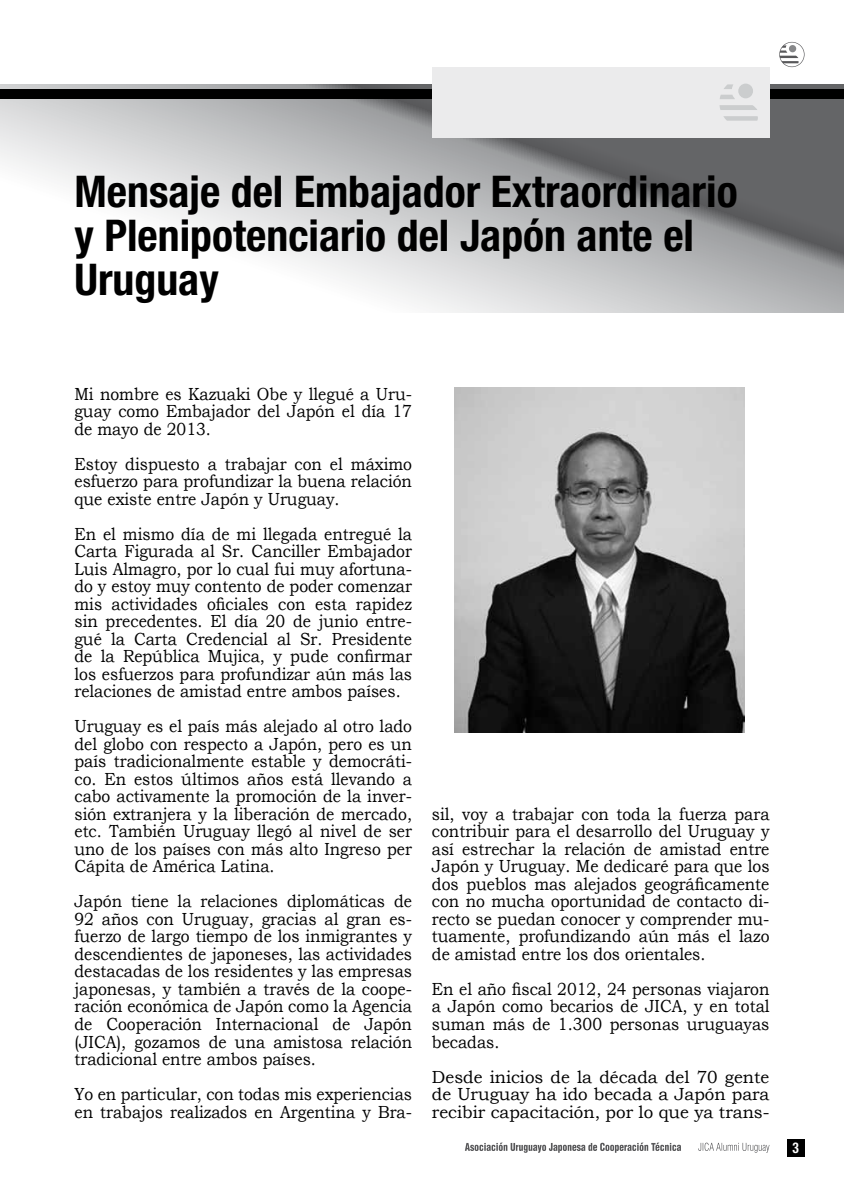
<style>
.page{position:relative;width:844px;height:1191px;background:#fff}
.page>*{position:absolute;margin:0;border:0;box-sizing:border-box;transform-origin:0 0}
.t1{font:700 condensed 43.75px/43.8px "Helvetica Neue LT Std";color:#000}
.t2{font:17.5px/17.5px "Bookman Old Style";color:#000;text-align:justify;scale:.9 1}
.t3{font:17.5px/17.5px "Bookman Old Style";color:#000;text-align:justify}
.t4{font:700 condensed 14.88px "Helvetica Neue LT Std";color:#fff;scale:.9 1}
</style>
<div class="page">
<svg style="left:779px;top:42px;width:25px;height:25px"></svg>
<svg style="left:698px;top:1142px;width:71px;height:10px"></svg>
<svg style="left:465px;top:1142px;width:216px;height:10px"></svg>
<div style="left:786px;top:1138px;width:18px;height:18px;background:#000"></div>
<svg style="left:0;top:85px;width:843px;height:227px"></svg>
<div style="left:0;top:89px;width:843px;height:10px;background:#000"></div>
<div style="left:432px;top:67px;width:337px;height:70px;background:#ebebec"></div>
<div style="left:738px;top:84px;width:14px;height:14px;background:#cbcdce;border-radius:50%"></div>
<svg style="left:724px;top:84px;width:9px;height:5px"></svg>
<svg style="left:720px;top:95px;width:14px;height:4px"></svg>
<svg style="left:723px;top:116px;width:35px;height:5px"></svg>
<svg style="left:719px;top:105px;width:38px;height:5px"></svg>
<img style="left:454px;top:387px;width:290px;height:345px">
<h1 class="t1" style="left:74px;top:169px;width:664px">Mensaje del Embajador Extraordinario y Plenipotenciario del Japón ante el<br>Uruguay</h1>
<p class="t2" style="left:74px;top:385px;width:376px">Mi nombre es Kazuaki Obe y llegué a Uru&shy;guay como Embajador del Japón el día 17 de mayo de 2013.</p>
<p class="t2" style="left:74px;top:455px;width:376px">Estoy dispuesto a trabajar con el máximo esfuerzo para profundizar la buena relación que existe entre Japón y Uruguay.</p>
<p class="t2" style="left:74px;top:525px;width:376px">En el mismo día de mi llegada entregué la Carta Figurada al Sr. Canciller Embajador Luis Almagro, por lo cual fui muy afortuna&shy;do y estoy muy contento de poder comenzar mis actividades oficiales con esta rapidez sin precedentes. El día 20 de junio entre&shy;gué la Carta Credencial al Sr. Presidente de la República Mujica, y pude confirmar los esfuerzos para profundizar aún más las relaciones de amistad entre ambos países.</p>
<p class="t2" style="left:74px;top:717px;width:376px">Uruguay es el país más alejado al otro lado del globo con respecto a Japón, pero es un país tradicionalmente estable y democráti&shy;co. En estos últimos años está llevando a cabo activamente la promoción de la inver&shy;sión extranjera y la liberación de mercado, etc. También Uruguay llegó al nivel de ser uno de los países con más alto Ingreso per Cápita de América Latina.</p>
<p class="t2" style="left:74px;top:892px;width:376px">Japón tiene la relaciones diplomáticas de 92 años con Uruguay, gracias al gran es&shy;fuerzo de largo tiempo de los inmigrantes y descendientes de japoneses, las actividades destacadas de los residentes y las empresas japonesas, y también a través de la coope&shy;ración económica de Japón como la Agencia de Cooperación Internacional de Japón (JICA), gozamos de una amistosa relación tradicional entre ambos países.</p>
<p class="t2" style="left:74px;top:1085px;width:376px">Yo en particular, con todas mis experiencias en trabajos realizados en Argentina y Bra-</p>
<p class="t2" style="left:432px;top:805px;width:376px">sil, voy a trabajar con toda la fuerza para contribuir para el desarrollo del Uruguay y así estrechar la relación de amistad entre Japón y Uruguay. Me dedicaré para que los dos pueblos mas alejados geográficamente con no mucha oportunidad de contacto di&shy;recto se puedan conocer y comprender mu&shy;tuamente, profundizando aún más el lazo de amistad entre los dos orientales.</p>
<p class="t2" style="left:432px;top:980px;width:376px">En el año fiscal 2012, 24 personas viajaron a Japón como becarios de JICA, y en total suman más de 1.300 personas uruguayas becadas.</p>
<p class="t3" style="left:432px;top:1067px;width:339px">Desde inicios de la década del 70 gente de Uruguay ha ido becada a Japón para recibir capacitación, por lo que ya trans-</p>
<p class="t4" style="left:792px;top:1138px;width:9px">3</p>
</div>
